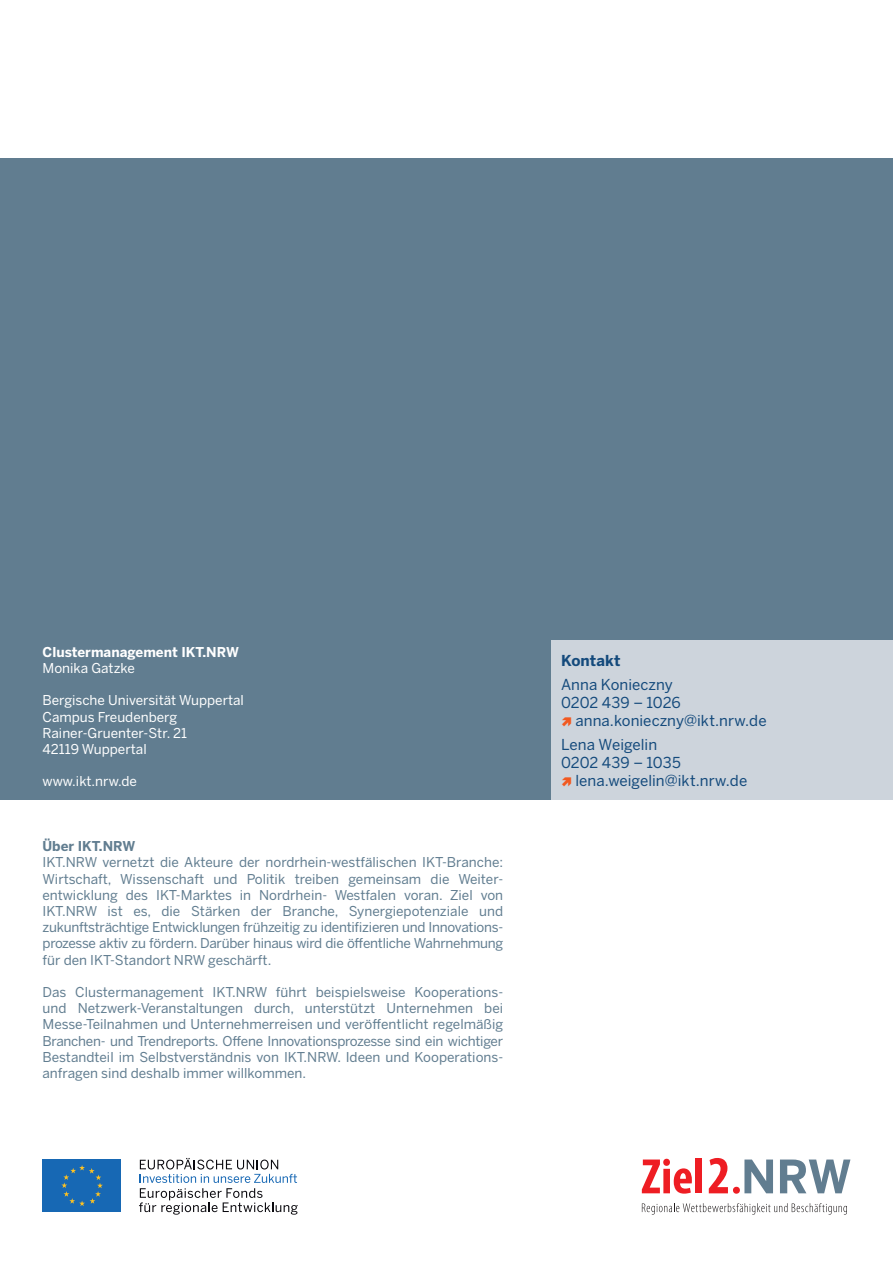
<style>
.page{position:relative;width:893px;height:1263px;background:#fff}
.page>*{position:absolute;margin:0;border:0;box-sizing:border-box;transform-origin:0 0}
._1__Ebene{font:15px "Benton Sans";color:#144a7c}
._1__Ebene-2{font:700 15px "Benton Sans";letter-spacing:.005em;color:#144a7c}
.t1{font:13.5px/16.2px "Benton Sans";color:#617d90;text-align:justify}
.t2{font:13.5px "Benton Sans";color:#fff}
.t3{font:700 13.5px "Benton Sans";color:#fff}
.t4{font:700 13.5px "Benton Sans";color:#617d90}
</style>
<div class="page">
<div style="left:0;top:159px;width:893px;height:641px;background:#617d90"></div>
<svg style="left:744px;top:1159px;width:29px;height:34px"></svg>
<svg style="left:780px;top:1159px;width:70px;height:34px"></svg>
<svg style="left:709px;top:1158px;width:19px;height:35px"></svg>
<svg style="left:642px;top:1159px;width:50px;height:34px"></svg>
<div style="left:696px;top:1158px;width:6px;height:35px;background:#ee1d23"></div>
<div style="left:733px;top:1187px;width:7px;height:7px;background:#ee1d23;border-radius:50%"></div>
<svg style="left:642px;top:1203px;width:205px;height:11px"></svg>
<div style="left:43px;top:1159px;width:78px;height:53px;background:#1768b4"></div>
<svg style="left:61px;top:1165px;width:42px;height:41px"></svg>
<svg style="left:139px;top:1158px;width:159px;height:56px"></svg>
<div style="left:551px;top:640px;width:342px;height:160px;background:#cdd4dc"></div>
<p class="t3" style="left:43px;top:644px;width:198px">Clustermanagement IKT.NRW</p>
<p class="t2" style="left:43px;top:660px;width:94px">Monika Gatzke</p>
<p class="t2" style="left:43px;top:692px;width:203px">Bergische Universität Wuppertal</p>
<p class="t2" style="left:43px;top:709px;width:136px">Campus Freudenberg</p>
<p class="t2" style="left:43px;top:725px;width:146px">Rainer-Gruenter-Str. 21</p>
<p class="t2" style="left:43px;top:741px;width:106px">42119 Wuppertal</p>
<p class="t2" style="left:43px;top:773px;width:96px">www.ikt.nrw.de</p>
<p class="t4" style="left:43px;top:838px;width:94px">Über IKT.NRW</p>
<p class="t1" style="left:43px;top:854px;width:462px">IKT.NRW vernetzt die Akteure der nordrhein-westfälischen IKT-Branche:<br>Wirtschaft, Wissenschaft und Politik treiben gemeinsam die Weiter&shy;entwicklung des IKT-Marktes in Nordrhein- Westfalen voran. Ziel von IKT.NRW ist es, die Stärken der Branche, Synergiepotenziale und zukunftsträchtige Entwicklungen frühzeitig zu identifizieren und Innovations&shy;prozesse aktiv zu fördern. Darüber hinaus wird die öffentliche Wahrnehmung für den IKT-Standort NRW geschärft.</p>
<p class="t1" style="left:43px;top:984px;width:462px">Das Clustermanagement IKT.NRW führt beispielsweise Kooperations&shy;und Netzwerk-Veranstaltungen durch, unterstützt Unternehmen bei Messe-Teilnahmen und Unternehmerreisen und veröffentlicht regelmäßig Branchen- und Trendreports. Offene Innovationsprozesse sind ein wichtiger Bestandteil im Selbstverständnis von IKT.NRW. Ideen und Kooperations&shy;anfragen sind deshalb immer willkommen.</p>
<p class="_1__Ebene-2" style="left:561px;top:651px;width:61px">Kontakt</p>
<p class="_1__Ebene" style="left:561px;top:675px;width:113px">Anna Konieczny</p>
<p class="_1__Ebene" style="left:561px;top:693px;width:121px">0202 439 – 1026</p>
<p class="_1__Ebene" style="left:575px;top:711px;width:193px">anna.konieczny@ikt.nrw.de</p>
<p class="_1__Ebene" style="left:561px;top:735px;width:98px">Lena Weigelin</p>
<p class="_1__Ebene" style="left:561px;top:753px;width:121px">0202 439 – 1035</p>
<p class="_1__Ebene" style="left:575px;top:771px;width:173px">lena.weigelin@ikt.nrw.de</p>
</div>
